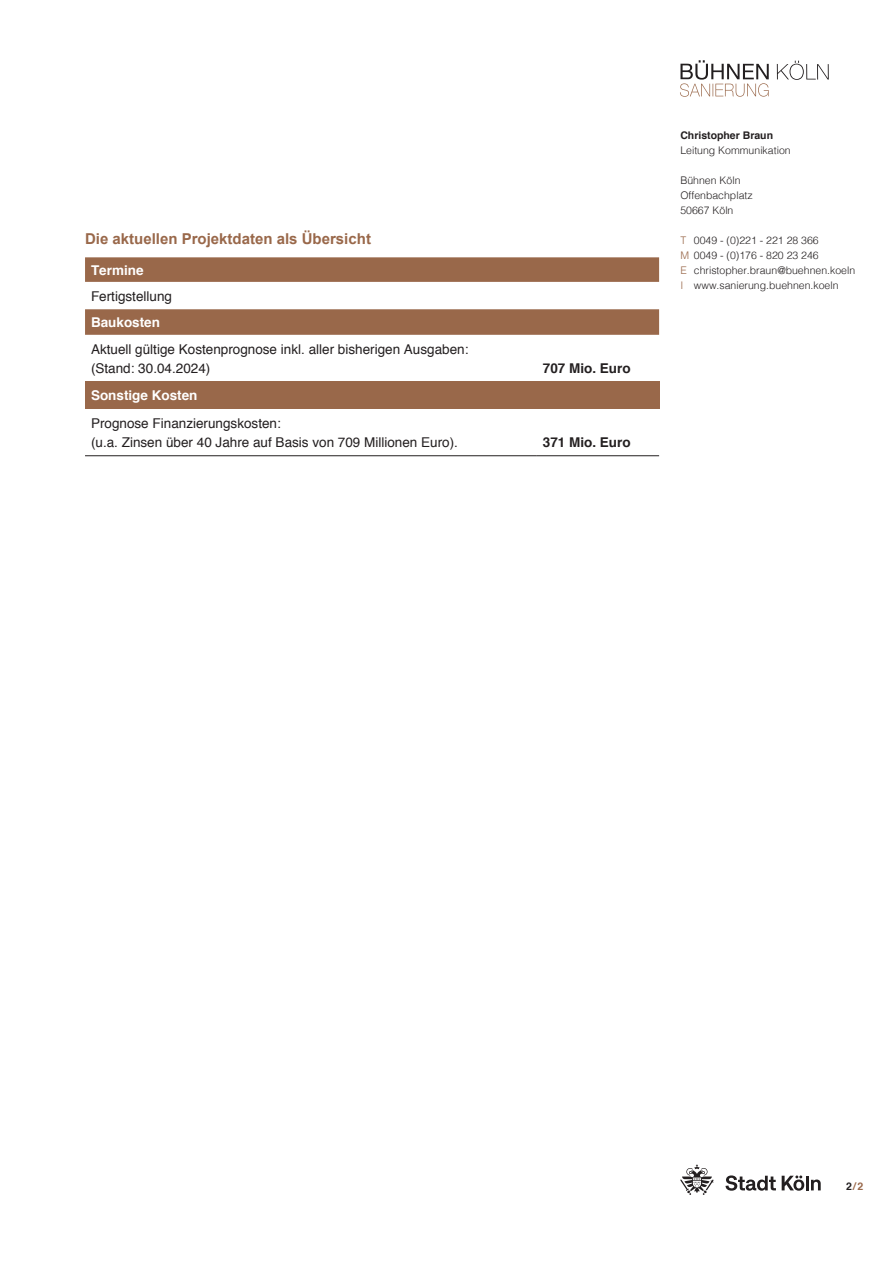
<style>
.page{position:relative;width:893px;height:1263px;background:#fff}
.page>*{position:absolute;margin:0;border:0;box-sizing:border-box;transform-origin:0 0}
.t1{font:700 15px "Arial";color:#99684a}
.t2{font:13.5px/19.5px "Helvetica";color:#231f20}
.t3{font:700 13.5px "Helvetica";color:#fff}
.t4{font:700 13.5px "Helvetica";color:#231f20}
.t5{font:300 10.5px/15px "Helvetica";color:#231f20}
.t6{font:700 10.5px "Helvetica";color:#231f20}
.t7{font:700 10.5px "Helvetica";color:#99684a}
.s1{color:#99684a}
.s2{color:#231f20}
</style>
<div class="page">
<svg style="left:85px;top:257px;width:574px;height:78px"></svg>
<div style="left:85px;top:382px;width:574px;height:27px;background:#99684a"></div>
<hr style="left:85px;top:455px;width:452px;height:1px;background:#231f20">
<hr style="left:537px;top:455px;width:122px;height:1px;background:#231f20">
<svg style="left:680px;top:1164px;width:34px;height:31px"></svg>
<svg style="left:725px;top:1175px;width:51px;height:16px"></svg>
<svg style="left:782px;top:1175px;width:22px;height:16px"></svg>
<hr style="left:806px;top:1176px;width:3px;height:14px;background:#231f20">
<svg style="left:811px;top:1179px;width:10px;height:11px"></svg>
<svg style="left:777px;top:61px;width:52px;height:19px"></svg>
<svg style="left:680px;top:60px;width:89px;height:37px"></svg>
<p class="t1" style="left:85px;top:229px;width:287px">Die aktuellen Projektdaten als Übersicht</p>
<p class="t3" style="left:91px;top:261px;width:54px">Termine</p>
<p class="t2" style="left:91px;top:286px;width:83px">Fertigstellung</p>
<p class="t3" style="left:91px;top:314px;width:71px">Baukosten</p>
<p class="t2" style="left:91px;top:339px;width:379px">Aktuell gültige Kostenprognose inkl. aller bisherigen Ausgaben: (Stand: 30.04.2024)</p>
<p class="t3" style="left:91px;top:387px;width:108px">Sonstige Kosten</p>
<p class="t2" style="left:91px;top:413px;width:368px">Prognose Finanzierungskosten:<br>(u.a. Zinsen über 40 Jahre auf Basis von 709 Millionen Euro).</p>
<p class="t4" style="left:543px;top:360px;width:89px">707 Mio. Euro</p>
<p class="t4" style="left:543px;top:434px;width:89px">371 Mio. Euro</p>
<p class="t6" style="left:680px;top:128px;width:94px">Christopher Braun</p>
<p class="t5" style="left:680px;top:142px;width:112px">Leitung Kommunikation</p>
<p class="t5" style="left:680px;top:172px;width:74px">Bühnen Köln<br>Offenbachplatz<br>50667 Köln</p>
<p class="t5" style="left:680px;top:232px;width:176px"><span class="s1">T</span> 0049 - (0)221 - 221 28 366<br><span class="s1">M</span> 0049 - (0)176 - 820 23 246<br><span class="s1">E</span> christopher.braun@buehnen.koeln<br><span class="s1">I</span> www.sanierung.buehnen.koeln</p>
<p class="t7" style="left:846px;top:1180px;width:19px"><span class="s2">2</span>/2</p>
</div>
